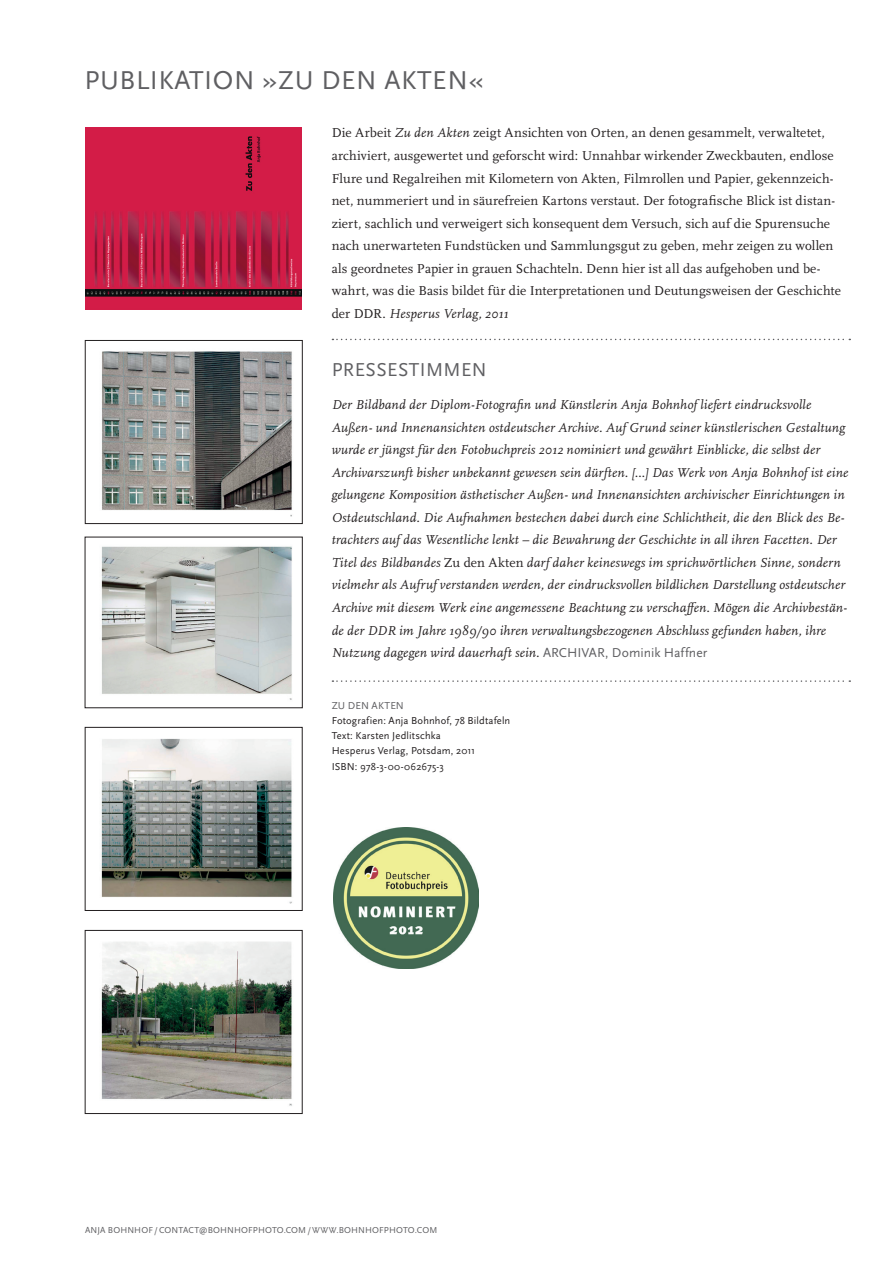
<style>
.page{position:relative;width:893px;height:1263px;background:#fff}
.page>*{position:absolute;margin:0;border:0;box-sizing:border-box;transform-origin:0 0}
.t1{font:27px "Scala Sans";letter-spacing:.02em;color:#5f5f62}
.t2{font:19.5px "Scala Sans";letter-spacing:.02em;color:#5f5f62}
.t3{font:italic 13.5px/22.5px "Scala OT";letter-spacing:.015em;color:#231f20}
.t4{font:13.5px/22.5px "Scala OT";letter-spacing:.005em;color:#231f20}
.t5{font:10.5px/15px "Scala Sans";letter-spacing:.01em;color:#231f20}
.t6{font:10.5px "Scala Sans";letter-spacing:.005em;color:#5f5f62}
.t7{font:9px "Scala Sans";letter-spacing:.015em;color:#5f5f62}
.s1{font-style:italic}
.s2{font-style:normal}
.s3{font-family:"Scala Sans";font-style:normal;color:#5f5f62}
</style>
<div class="page">
<svg style="left:332px;top:339px;width:518px;height:1px"></svg>
<img style="left:85px;top:128px;width:217px;height:182px">
<img style="left:101px;top:738px;width:191px;height:166px">
<div style="left:85px;top:727px;width:217px;height:184px;border:1px solid #231f20"></div>
<img style="left:101px;top:942px;width:191px;height:164px">
<div style="left:85px;top:930px;width:217px;height:184px;border:1px solid #231f20"></div>
<img style="left:101px;top:351px;width:191px;height:166px">
<div style="left:85px;top:340px;width:217px;height:184px;border:1px solid #231f20"></div>
<img style="left:101px;top:546px;width:191px;height:154px">
<svg style="left:332px;top:680px;width:518px;height:2px"></svg>
<img style="left:334px;top:827px;width:145px;height:141px">
<h1 class="t1" style="left:85px;top:66px;width:333px">PUB LIKATION »ZU DEN AKTEN</h1>
<h1 class="t1" style="left:468px;top:66px;width:17px">«</h1>
<p class="t4" style="left:332px;top:122px;width:511px">Die Arbeit <span class="s1">Zu den Akten</span> zeigt Ansichten von Orten, an denen gesammelt, verwaltetet, archiviert, ausgewertet und geforscht wird: Unnahbar wirkender Zweckbauten, endlose Flure und Regalreihen mit Kilometern von Akten, Filmrollen und Papier, gekennzeich&shy;net, nummeriert und in säurefreien Kartons verstaut. Der fotografische Blick ist distan&shy;ziert, sachlich und verweigert sich konsequent dem Versuch, sich auf die Spurensuche nach unerwarteten Fundstücken und Sammlungsgut zu geben, mehr zeigen zu wollen als geordnetes Papier in grauen Schachteln. Denn hier ist all das aufgehoben und be&shy;wahrt, was die Basis bildet für die Interpretationen und Deutungsweisen der Geschichte der DDR. <span class="s1">Hesperus Verlag, 2011</span></p>
<h2 class="t2" style="left:332px;top:359px;width:157px">PRESSESTIMMEN</h2>
<p class="t3" style="left:332px;top:394px;width:518px">Der Bildband der Diplom-Fotografin und Künstlerin Anja Bohnhof liefert eindrucksvolle Außen- und Innenansichten ostdeutscher Archive. Auf Grund seiner künstlerischen Gestaltung wurde er jüngst für den Fotobuchpreis 2012 nominiert und gewährt Einblicke, die selbst der Archivarszunft bisher unbekannt gewesen sein dürften. […] Das Werk von Anja Bohnhof ist eine gelungene Komposition ästhetischer Außen- und Innenansichten archivischer Einrichtungen in Ostdeutschland. Die Aufnahmen bestechen dabei durch eine Schlichtheit, die den Blick des Be&shy;trachters auf das Wesentliche lenkt – die Bewahrung der Geschichte in all ihren Facetten. Der Titel des Bildbandes <span class="s2">Zu den Akten</span> darf daher keineswegs im sprichwörtlichen Sinne, sondern vielmehr als Aufruf verstanden werden, der eindrucksvollen bildlichen Darstellung ostdeutscher Archive mit diesem Werk eine angemessene Beachtung zu verschaffen. Mögen die Archivbestän&shy;de der DDR im Jahre 1989/90 ihren verwaltungsbezogenen Abschluss gefunden haben, ihre Nutzung dagegen wird dauerhaft sein. <span class="s3">ARCHI VAR, DOMINIK HAFFNER</span></p>
<p class="t6" style="left:332px;top:700px;width:74px">ZU D EN AKTEN</p>
<p class="t5" style="left:332px;top:714px;width:180px">FOTOGRAFIEN: ANJA BOHNHOF, 78 BILDTAFELN<br>TEXT: KARSTEN JEDLITSCHKA<br>HESPERUS VERLAG, POTSDAM, 2011<br>IS BN : 978-3-00-062675-3</p>
<p class="t7" style="left:85px;top:1225px;width:170px">ANJA BOH NHOF /CONTACT@BOH NHOFPH</p>
<p class="t7" style="left:265px;top:1225px;width:121px">OTO.COM/WWW.BOH NHOFPH</p>
<p class="t7" style="left:396px;top:1225px;width:43px">OTO.COM</p>
</div>
